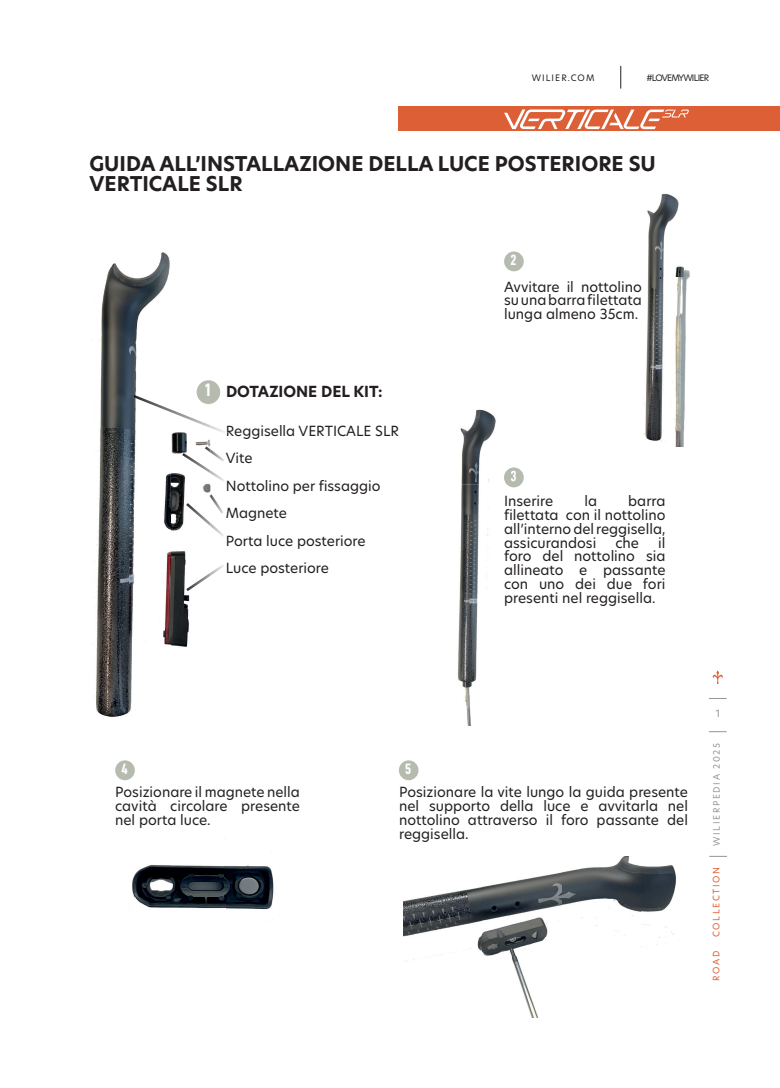
<style>
.page{position:relative;width:780px;height:1088px;background:#fff}
.page>*{position:absolute;margin:0;border:0;box-sizing:border-box;transform-origin:0 0}
.t1{font:700 20px/20px "New Hero";color:#231f20}
.t2{font:700 15px "New Hero";color:#231f20}
.t3{font:15px "D DIN Condensed Bold";color:#fff}
.t4{font:13.75px/13.8px "New Hero";color:#231f20;text-align:justify}
.t5{font:10px "New Hero";color:#939598}
.t6{font:8.75px "New Hero";letter-spacing:.19em;color:#939598}
.t7{font:8.75px "New Hero";letter-spacing:.19em;color:#dd5f34}
.t8{font:8.75px "New Hero";letter-spacing:-.095em;color:#231f20}
.t9{font:8.75px "New Hero";letter-spacing:.125em;color:#231f20}
.s1{font-family:"D DIN Condensed Bold";font-weight:400;font-size:18px;color:#fff}
</style>
<div class="page">
<img style="left:94px;top:252px;width:116px;height:465px">
<div style="left:197px;top:380px;width:23px;height:24px;background:#b6bbaf;border-radius:50%"></div>
<img style="left:643px;top:194px;width:47px;height:252px">
<div style="left:504px;top:251px;width:19px;height:20px;background:#b6bbaf;border-radius:50%"></div>
<div style="left:504px;top:467px;width:19px;height:20px;background:#b6bbaf;border-radius:50%"></div>
<img style="left:458px;top:409px;width:56px;height:316px">
<img style="left:504px;top:467px;width:10px;height:20px">
<svg style="left:511px;top:471px;width:3px;height:10px"></svg>
<div style="left:115px;top:760px;width:20px;height:20px;background:#b6bbaf;border-radius:50%"></div>
<img style="left:132px;top:838px;width:142px;height:82px">
<img style="left:403px;top:857px;width:273px;height:160px">
<div style="left:399px;top:760px;width:19px;height:20px;background:#b6bbaf;border-radius:50%"></div>
<img style="left:210px;top:425px;width:15px;height:8px">
<img style="left:133px;top:395px;width:77px;height:33px">
<img style="left:210px;top:449px;width:14px;height:13px">
<svg style="left:205px;top:446px;width:5px;height:6px"></svg>
<img style="left:210px;top:470px;width:15px;height:12px">
<img style="left:182px;top:453px;width:28px;height:20px">
<img style="left:210px;top:494px;width:13px;height:20px">
<img style="left:210px;top:523px;width:14px;height:14px">
<img style="left:186px;top:503px;width:24px;height:23px">
<img style="left:210px;top:565px;width:14px;height:11px">
<img style="left:186px;top:573px;width:24px;height:18px">
<div style="left:399px;top:106px;width:381px;height:25px;background:#dd5f36"></div>
<svg style="left:709px;top:856px;width:18px;height:1px"></svg>
<svg style="left:709px;top:731px;width:17px;height:1px"></svg>
<svg style="left:708px;top:698px;width:18px;height:1px"></svg>
<svg style="left:712px;top:670px;width:11px;height:14px"></svg>
<svg style="left:620px;top:66px;width:1px;height:23px"></svg>
<svg style="left:504px;top:109px;width:185px;height:20px"></svg>
<p class="t9" style="left:531px;top:71px;width:64px">WILIER.COM</p>
<p class="t8" style="left:646px;top:71px;width:64px">#LOVEMYWILIER</p>
<h1 class="t1" style="left:89px;top:154px;width:568px">GUIDA ALL’INSTALLAZIONE DELLA LUCE POSTERIORE SU<br>VERTICALE SLR</h1>
<p class="t3" style="left:510px;top:252px;width:7px">2</p>
<p class="t2" style="left:205px;top:381px;width:179px"><span class="s1">1</span> DOTAZIONE DEL KIT:</p>
<p class="t4" style="left:226px;top:417px;width:175px;line-height:27.5px;text-align:left">Reggisella VERTICALE SLR<br>Vite<br>Nottolino per fissaggio<br>Magnete<br>Porta luce posteriore<br>Luce posteriore</p>
<p class="t4" style="left:504px;top:279px;width:139px">Avvitare il nottolino su una barra filettata lunga almeno 35cm.</p>
<p class="t3" style="left:510px;top:468px;width:7px">3</p>
<p class="t4" style="left:504px;top:494px;width:163px;text-indent:124px">barra filettata con il nottolino all’interno del reggisella, assicurandosi</p>
<p class="t4" style="left:504px;top:494px;width:51px">Inserire</p>
<p class="t4" style="left:584px;top:494px;width:14px">la</p>
<p class="t4" style="left:504px;top:535px;width:163px;text-indent:154px">il foro del nottolino sia allineato e passante con uno dei due fori presenti nel reggisella.</p>
<p class="t4" style="left:615px;top:535px;width:25px">che</p>
<p class="t3" style="left:121px;top:761px;width:8px">4</p>
<p class="t4" style="left:115px;top:785px;width:186px">Posizionare il magnete nella cavità circolare presente nel porta luce.</p>
<p class="t3" style="left:405px;top:761px;width:8px">5</p>
<p class="t4" style="left:399px;top:785px;width:290px">Posizionare la vite lungo la guida presente nel supporto della luce e avvitarla nel nottolino attraverso il foro passante del reggisella.</p>
<p class="t5" style="left:715px;top:707px;width:6px">1</p>
<p class="t6" style="left:710px;top:846px;width:105px;rotate:-90deg">WILIERPEDIA 2025</p>
<p class="t7" style="left:710px;top:937px;width:72px;rotate:-90deg">COLLECTION</p>
<p class="t7" style="left:710px;top:981px;width:32px;rotate:-90deg">ROAD</p>
</div>
